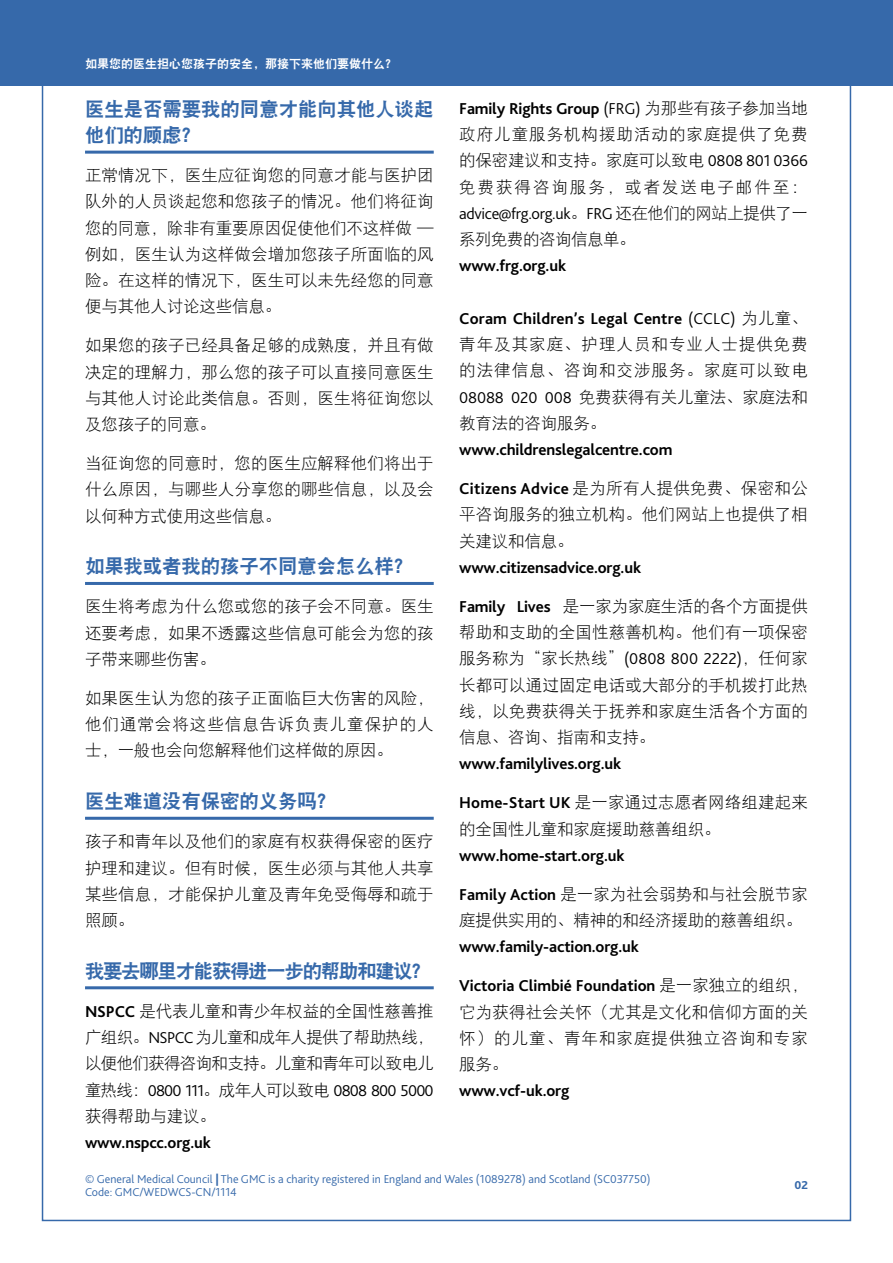
<style>
.page{position:relative;width:893px;height:1263px;background:#fff}
.page>*{position:absolute;margin:0;border:0;box-sizing:border-box;transform-origin:0 0}
.t1{font:19.5px/26.2px "DFP Hei W9";letter-spacing:-.01em;color:#3669aa}
.t2{font:19.5px "DFP Hei W9";letter-spacing:-.07em;color:#3669aa}
.t3{font:16.5px/26.2px "DFP Hei W3";letter-spacing:.005em;color:#000;text-align:justify}
.t4{font:700 16.5px "Bliss 2";letter-spacing:-.01em;color:#000}
.t5{font:700 16.5px "Bliss 2";letter-spacing:.01em;color:#000}
.t6{font:300 16.5px "Bliss 2";letter-spacing:-.02em;color:#000}
.t7{font:300 16.5px "Bliss 2";letter-spacing:-.05em;color:#000}
.t8{font:700 16.5px "Bliss 2";letter-spacing:.02em;color:#000}
.t9{font:16.5px "DFP Hei W3";letter-spacing:-.03em;color:#000}
.t10{font:300 12px/13.2px "Bliss 2";color:#3669aa}
.t11{font:12px "DFP Hei W9";color:#fff}
.t12{font:800 12px "Bliss 2";color:#3669aa}
.s1{font-family:"Bliss 2";font-weight:700}
.s2{font-family:"Bliss 2";font-weight:300}
.s3{font-family:"DFP Hei W3";font-weight:400}
.s4{font-weight:300}
.s5{font-weight:800}
</style>
<div class="page">
<div style="left:0;top:0;width:893px;height:85px;background:#3669aa"></div>
<hr style="left:85px;top:151px;width:349px;height:3px;background:#3669aa">
<hr style="left:85px;top:582px;width:349px;height:3px;background:#3669aa">
<hr style="left:85px;top:817px;width:349px;height:3px;background:#3669aa">
<hr style="left:85px;top:986px;width:349px;height:3px;background:#3669aa">
<p class="t11" style="left:85px;top:57px;width:313px">如果您的医生担心您孩子的安全，那接下来他们要做什么？</p>
<p class="t1" style="left:85px;top:95px;width:350px">医生是否需要我的同意才能向其他人谈起他们的顾虑？</p>
<p class="t3" style="left:85px;top:162px;width:350px">正常情况下，医生应征询您的同意才能与医护团队外的人员谈起您和您孩子的情况。他们将征询您的同意，除非有重要原因促使他们不这样做 —例如，医生认为这样做会增加您孩子所面临的风险。在这样的情况下，医生可以未先经您的同意便与其他人讨论这些信息。</p>
<p class="t3" style="left:85px;top:332px;width:350px">如果您的孩子已经具备足够的成熟度，并且有做决定的理解力，那么您的孩子可以直接同意医生与其他人讨论此类信息。否则，医生将征询您以及您孩子的同意。</p>
<p class="t3" style="left:85px;top:450px;width:350px">当征询您的同意时，您的医生应解释他们将出于什么原因，与哪些人分享您的哪些信息，以及会以何种方式使用这些信息。</p>
<p class="t1" style="left:85px;top:553px;width:330px">如果我或者我的孩子不同意会怎么样？</p>
<p class="t3" style="left:85px;top:593px;width:350px">医生将考虑为什么您或您的孩子会不同意。医生还要考虑，如果不透露这些信息可能会为您的孩子带来哪些伤害。</p>
<p class="t3" style="left:85px;top:685px;width:350px">如果医生认为您的孩子正面临巨大伤害的风险，他们通常会将这些信息告诉负责儿童保护的人士，一般也会向您解释他们这样做的原因。</p>
<p class="t1" style="left:85px;top:788px;width:253px">医生难道没有保密的义务吗？</p>
<p class="t3" style="left:85px;top:828px;width:350px">孩子和青年以及他们的家庭有权获得保密的医疗护理和建议。但有时候，医生必须与其他人共享某些信息，才能保护儿童及青年免受侮辱和疏于照顾。</p>
<p class="t2" style="left:85px;top:960px;width:347px">我要去哪里才能获得进一步的帮助和建议？</p>
<p class="t3" style="left:85px;top:997px;width:350px"><span class="s1">NSPCC</span> 是代表儿童和青少年权益的全国性慈善推广组织。<span class="s2">NSPCC</span> 为儿童和成年人提供了帮助热线，以便他们获得咨询和支持。儿童和青年可以致电儿</p>
<p class="t7" style="left:85px;top:1080px;width:350px"><span class="s3">童热线：</span>0800 111<span class="s3">。成年人可以致电</span> 0808 800 5000</p>
<p class="t3" style="left:85px;top:1102px;width:132px">获得帮助与建议。</p>
<p class="t4" style="left:85px;top:1132px;width:127px">www.nspcc.org.uk</p>
<p class="t4" style="left:459px;top:98px;width:350px">Family Rights Group <span class="s4">(FRG)</span> <span class="s3">为那些有孩子参加当地</span></p>
<p class="t3" style="left:459px;top:121px;width:350px">政府儿童服务机构援助活动的家庭提供了免费的保密建议和支持。家庭可以致电 <span class="s2">0808 801 0366</span>免费获得咨询服务，或者发送电子邮件至：</p>
<p class="t6" style="left:459px;top:203px;width:350px">advice@frg.org.uk<span class="s3">。</span>FRG <span class="s3">还在他们的网站上提供了一</span></p>
<p class="t9" style="left:459px;top:230px;width:178px">系列免费的咨询信息单。</p>
<p class="t4" style="left:459px;top:256px;width:108px">www.frg.org.uk</p>
<p class="t5" style="left:459px;top:308px;width:350px">Coram Children’s Legal Centre <span class="s4">(CCLC)</span> <span class="s3">为儿童、</span></p>
<p class="t3" style="left:459px;top:331px;width:350px">青年及其家庭、护理人员和专业人士提供免费的法律信息、咨询和交涉服务。家庭可以致电<span class="s2">08088 020 008</span> 免费获得有关儿童法、家庭法和教育法的咨询服务。</p>
<p class="t4" style="left:459px;top:439px;width:215px">www.childrenslegalcentre.com</p>
<p class="t8" style="left:459px;top:478px;width:350px">Citizens Advice <span class="s3">是为所有人提供免费、保密和公</span></p>
<p class="t3" style="left:459px;top:501px;width:350px">平咨询服务的独立机构。他们网站上也提供了相关建议和信息。</p>
<p class="t4" style="left:459px;top:557px;width:183px">www.citizensadvice.org.uk</p>
<p class="t3" style="left:459px;top:592px;width:350px"><span class="s1">Family Lives</span> 是一家为家庭生活的各个方面提供帮助和支助的全国性慈善机构。他们有一项保密服务称为“家长热线”<span class="s2">(0808 800 2222)</span>，任何家长都可以通过固定电话或大部分的手机拨打此热线，以免费获得关于抚养和家庭生活各个方面的信息、咨询、指南和支持。</p>
<p class="t4" style="left:459px;top:754px;width:164px">www.familylives.org.uk</p>
<p class="t3" style="left:459px;top:789px;width:350px"><span class="s1">Home-Start UK</span> 是一家通过志愿者网络组建起来的全国性儿童和家庭援助慈善组织。</p>
<p class="t4" style="left:459px;top:845px;width:167px">www.home-start.org.uk</p>
<p class="t3" style="left:459px;top:880px;width:350px"><span class="s1">Family Action</span> 是一家为社会弱势和与社会脱节家庭提供实用的、精神的和经济援助的慈善组织。</p>
<p class="t4" style="left:459px;top:937px;width:181px">www.family-action.org.uk</p>
<p class="t4" style="left:459px;top:976px;width:350px">Victoria Climbié Foundation <span class="s3">是一家独立的组织，</span></p>
<p class="t3" style="left:459px;top:998px;width:350px">它为获得社会关怀（尤其是文化和信仰方面的关怀）的儿童、青年和家庭提供独立咨询和专家服务。</p>
<p class="t4" style="left:459px;top:1081px;width:112px">www.vcf-uk.org</p>
<p class="t10" style="left:85px;top:1172px;width:567px">© General Medical Council <span class="s5">|</span> The GMC is a charity registered in England and Wales (1089278) and Scotland (SC037750)<br>Code: GMC/WEDWCS-CN/1114</p>
<p class="t12" style="left:794px;top:1177px;width:15px">02</p>
</div>
